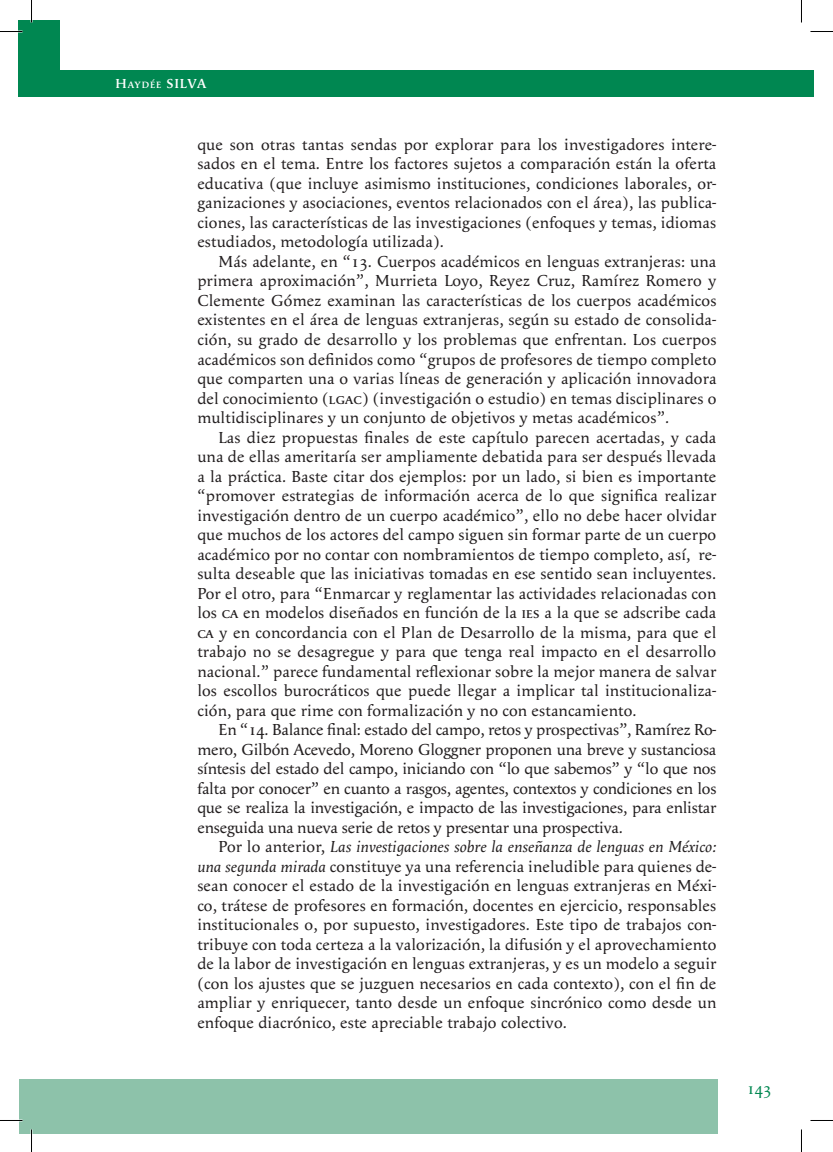
<style>
.page{position:relative;width:833px;height:1152px;background:#fff}
.page>*{position:absolute;margin:0;border:0;box-sizing:border-box;transform-origin:0 0}
.t1{font:16.5px/19.5px "Apolline";letter-spacing:.01em;color:#231f20;text-align:justify}
.t2{font:16.5px "Apolline";color:#008751}
.t3{font:600 13.5px "Apolline";letter-spacing:.045em;color:#fff}
.s1{font-size:9.45px}
.s2{font-family:"Apolline Regular SC"}
.s3{font-style:italic}
</style>
<div class="page">
<div style="left:19px;top:20px;width:12px;height:76px;background:#008751"></div>
<div style="left:32px;top:20px;width:28px;height:76px;background:#008751"></div>
<div style="left:32px;top:1079px;width:686px;height:54px;background:#8dc2aa"></div>
<div style="left:19px;top:1079px;width:13px;height:54px;background:#8dc2aa"></div>
<div style="left:60px;top:70px;width:754px;height:26px;background:#008751"></div>
<hr style="left:0;top:1119px;width:22px;height:2px;background:#fff">
<svg style="left:0;top:31px;width:22px;height:1px"></svg>
<svg style="left:810px;top:31px;width:23px;height:1px"></svg>
<svg style="left:0;top:1120px;width:22px;height:1px"></svg>
<svg style="left:810px;top:1120px;width:23px;height:1px"></svg>
<svg style="left:31px;top:0;width:1px;height:22px"></svg>
<svg style="left:31px;top:1129px;width:1px;height:22px"></svg>
<svg style="left:801px;top:0;width:1px;height:22px"></svg>
<svg style="left:801px;top:1129px;width:1px;height:22px"></svg>
<p class="t3" style="left:115px;top:75px;width:92px">H<span class="s1">aydée</span> SILVA</p>
<p class="t1" style="left:197px;top:135px;width:520px">que son otras tantas sendas por explorar para los investigadores intere&shy;sados en el tema. Entre los factores sujetos a comparación están la oferta educativa (que incluye asimismo instituciones, condiciones laborales, or&shy;ganizaciones y asociaciones, eventos relacionados con el área), las publica&shy;ciones, las características de las investigaciones (enfoques y temas, idiomas estudiados, metodología utilizada).</p>
<p class="t1" style="left:197px;top:252px;width:520px;text-indent:21px">Más adelante, en “13. Cuerpos académicos en lenguas extranjeras: una primera aproximación”, Murrieta Loyo, Reyez Cruz, Ramírez Romero y Clemente Gómez examinan las características de los cuerpos académicos existentes en el área de lenguas extranjeras, según su estado de consolida&shy;ción, su grado de desarrollo y los problemas que enfrentan. Los cuerpos académicos son definidos como “grupos de profesores de tiempo completo que comparten una o varias líneas de generación y aplicación innovadora del conocimiento (<span class="s2">lgac</span>) (investigación o estudio) en temas disciplinares o multidisciplinares y un conjunto de objetivos y metas académicos”.</p>
<p class="t1" style="left:197px;top:427px;width:520px;text-indent:21px">Las diez propuestas finales de este capítulo parecen acertadas, y cada una de ellas ameritaría ser ampliamente debatida para ser después llevada a la práctica. Baste citar dos ejemplos: por un lado, si bien es importante “promover estrategias de información acerca de lo que significa realizar investigación dentro de un cuerpo académico”, ello no debe hacer olvidar que muchos de los actores del campo siguen sin formar parte de un cuerpo académico por no contar con nombramientos de tiempo completo, así, re&shy;sulta deseable que las iniciativas tomadas en ese sentido sean incluyentes.<br>Por el otro, para “Enmarcar y reglamentar las actividades relacionadas con los <span class="s2">ca</span> en modelos diseñados en función de la <span class="s2">ies</span> a la que se adscribe cada <span class="s2">ca</span> y en concordancia con el Plan de Desarrollo de la misma, para que el trabajo no se desagregue y para que tenga real impacto en el desarrollo nacional.” parece fundamental reflexionar sobre la mejor manera de salvar los escollos burocráticos que puede llegar a implicar tal institucionaliza&shy;ción, para que rime con formalización y no con estancamiento.</p>
<p class="t1" style="left:197px;top:720px;width:520px;text-indent:21px">En “14. Balance final: estado del campo, retos y prospectivas”, Ramírez Ro&shy;mero, Gilbón Acevedo, Moreno Gloggner proponen una breve y sustanciosa síntesis del estado del campo, iniciando con “lo que sabemos” y “lo que nos falta por conocer” en cuanto a rasgos, agentes, contextos y condiciones en los que se realiza la investigación, e impacto de las investigaciones, para enlistar enseguida una nueva serie de retos y presentar una prospectiva.</p>
<p class="t1" style="left:197px;top:837px;width:520px;text-indent:21px">Por lo anterior, <span class="s3">Las investigaciones sobre la enseñanza de lenguas en México: una segunda mirada</span> constituye ya una referencia ineludible para quienes de&shy;sean conocer el estado de la investigación en lenguas extranjeras en Méxi&shy;co, trátese de profesores en formación, docentes en ejercicio, responsables institucionales o, por supuesto, investigadores. Este tipo de trabajos con&shy;tribuye con toda certeza a la valorización, la difusión y el aprovechamiento de la labor de investigación en lenguas extranjeras, y es un modelo a seguir (con los ajustes que se juzguen necesarios en cada contexto), con el fin de ampliar y enriquecer, tanto desde un enfoque sincrónico como desde un enfoque diacrónico, este apreciable trabajo colectivo.</p>
<p class="t2" style="left:746px;top:1078px;width:26px">143</p>
</div>
